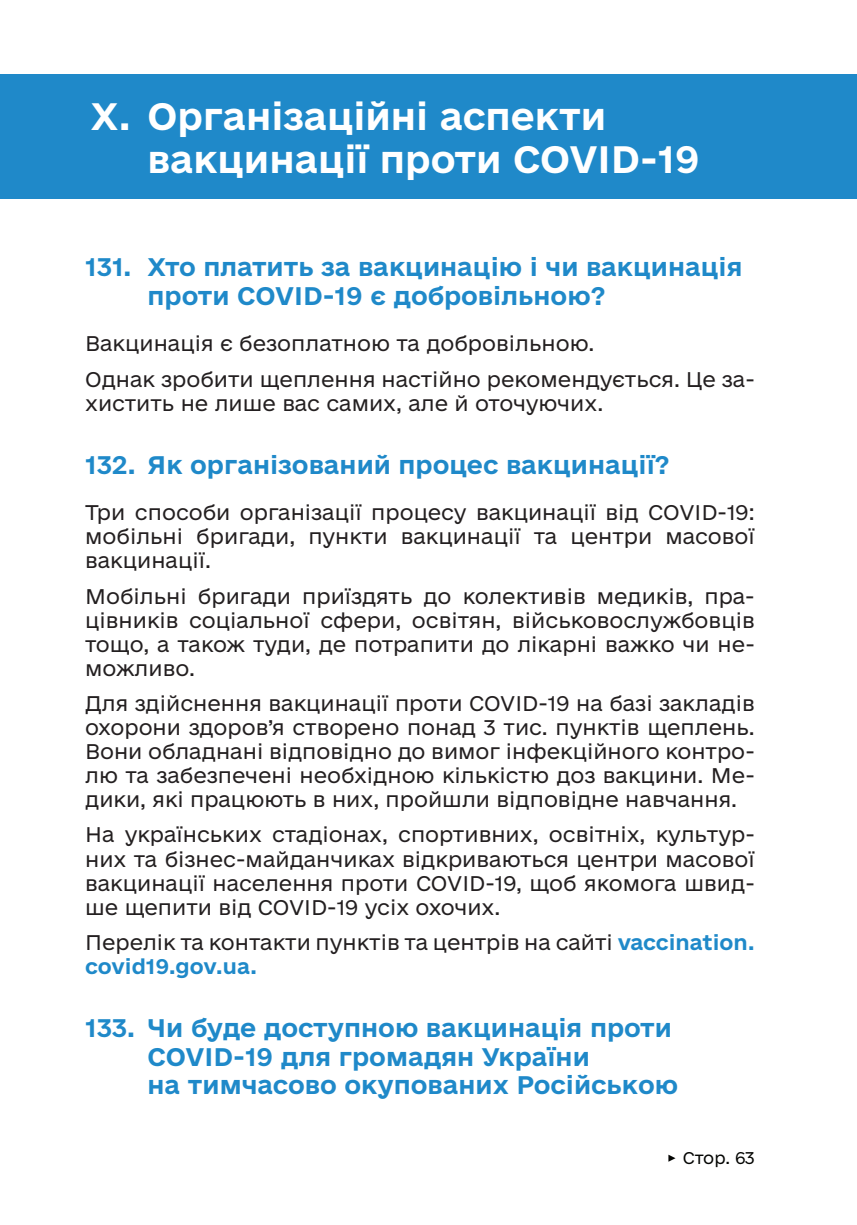
<style>
.page{position:relative;width:857px;height:1225px;background:#fff}
.page>*{position:absolute;margin:0;border:0;box-sizing:border-box;transform-origin:0 0}
.t1{font:36px/43.2px "e Ukraine Bold";color:#fff}
.t2{font:24px/28.8px "e Ukraine Bold";color:#1f89c9}
.t3{font:20px/24px "e Ukraine Light";color:#231f20;text-align:justify}
.t4{font:20px "e Ukraine Bold";color:#1f89c9}
.t5{font:16px "e Ukraine Light";color:#040503}
.s1{font-family:"e Ukraine Bold";color:#1f89c9}
</style>
<div class="page">
<svg style="left:668px;top:1154px;width:7px;height:7px"></svg>
<div style="left:0;top:74px;width:856px;height:124px;background:#1f89c9"></div>
<h1 class="t1" style="left:147px;top:96px;width:553px;text-indent:-57px">X. Організаційні аспекти вакцинації проти COVID-19</h1>
<p class="t2" style="left:147px;top:253px;width:596px;text-indent:-62px">131. Хто платить за вакцинацію і чи вакцинація проти COVID-19 є добровільною?</p>
<p class="t3" style="left:85px;top:327px;width:670px;line-height:35.4px">Вакцинація є безоплатною та добровільною.<br>Однак зробити щеплення настійно рекомендується. Це за-</p>
<p class="t3" style="left:85px;top:392px;width:519px">хистить не лише вас самих, але й оточуючих.</p>
<p class="t2" style="left:85px;top:451px;width:586px">132. Як організований процес вакцинації?</p>
<p class="t3" style="left:85px;top:501px;width:670px">Три способи організації процесу вакцинації від COVID-19: мобільні бригади, пункти вакцинації та центри масової вакцинації.</p>
<p class="t3" style="left:85px;top:585px;width:670px">Мобільні бригади приїздять до колективів медиків, пра&shy;цівників соціальної сфери, освітян, військовослужбовців тощо, а також туди, де потрапити до лікарні важко чи не&shy;можливо.</p>
<p class="t3" style="left:85px;top:692px;width:670px">Для здійснення вакцинації проти COVID-19 на базі закладів охорони здоров’я створено понад 3 тис. пунктів щеплень.<br>Вони обладнані відповідно до вимог інфекційного контро&shy;лю та забезпечені необхідною кількістю доз вакцини. Ме&shy;дики, які працюють в них, пройшли відповідне навчання.</p>
<p class="t3" style="left:85px;top:823px;width:670px">На українських стадіонах, спортивних, освітніх, культур&shy;них та бізнес-майданчиках відкриваються центри масової вакцинації населення проти COVID-19, щоб якомога швид&shy;ше щепити від COVID-19 усіх охочих.</p>
<p class="t3" style="left:85px;top:931px;width:670px">Перелік та контакти пунктів та центрів на сайті <span class="s1">vaccination.</span></p>
<p class="t4" style="left:85px;top:954px;width:173px">covid19.gov.ua.</p>
<p class="t2" style="left:147px;top:1014px;width:532px;text-indent:-62px">133. Чи буде доступною вакцинація проти<br>COVID-19 для громадян України<br>на тимчасово окупованих Російською</p>
<p class="t5" style="left:682px;top:1148px;width:74px">Стор. 63</p>
</div>
